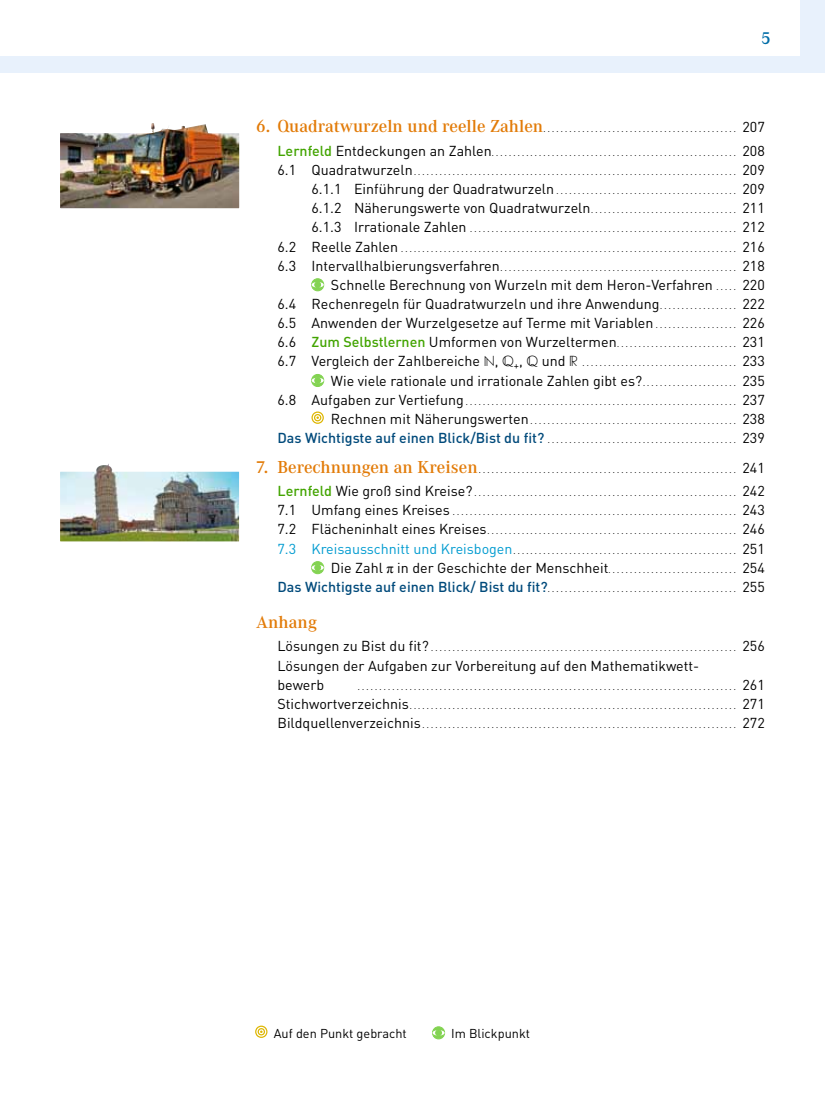
<style>
.page{position:relative;width:825px;height:1106px;background:#fff}
.page>*{position:absolute;margin:0;border:0;box-sizing:border-box;transform-origin:0 0}
.t1{font:18px "Corporate ATOT Dem";color:#e27b08}
.t2{font:18px "Corporate ATOT Dem";color:#006da7}
.t3{font:14.25px/19.2px "DINOT";color:#000;text-align:justify}
.t4{font:12.75px "DINOT";color:#000}
.t5{font:9px/19.2px "Corporate ATOT";color:#000;text-align:justify}
.s1{font-family:"Corporate ATOT Dem";font-size:18px;color:#e27b08}
.s2{font-family:"DINOT";font-size:14.25px}
.s3{font-family:"DINOT";font-weight:500;font-size:14.25px;color:#42a400}
.s4{font-family:"Corporate ATOT";font-size:9px}
.s5{font-weight:500;color:#42a400}
.s6{font-family:"Mathematical Wm Six Bay";font-weight:500;font-size:14.25px}
.s7{font-family:"DINOT";font-size:10.05px}
.s8{font-family:"DINOT";font-weight:500;font-size:14.25px;color:#004a7b}
.s9{font-family:"DINOT";font-size:14.25px;color:#009bd0}
.s10{font-family:"Times New Roman"}
</style>
<div class="page">
<div style="left:0;top:0;width:825px;height:72px;background:#e8f1fc"></div>
<div style="left:0;top:0;width:799px;height:55px;background:#fff"></div>
<div style="left:312px;top:279px;width:12px;height:12px;background:#83d352;border-radius:50%"></div>
<div style="left:311px;top:278px;width:13px;height:13px;border:1px solid #83d352;border-radius:50%"></div>
<svg style="left:312px;top:282px;width:12px;height:5px"></svg>
<svg style="left:315px;top:282px;width:6px;height:6px"></svg>
<div style="left:312px;top:374px;width:12px;height:12px;background:#83d352;border-radius:50%"></div>
<div style="left:311px;top:374px;width:13px;height:13px;border:1px solid #83d352;border-radius:50%"></div>
<svg style="left:312px;top:378px;width:12px;height:5px"></svg>
<svg style="left:315px;top:377px;width:6px;height:6px"></svg>
<svg style="left:311px;top:411px;width:13px;height:13px"></svg>
<svg style="left:312px;top:561px;width:12px;height:12px"></svg>
<div style="left:311px;top:561px;width:13px;height:13px;border:1px solid #83d352;border-radius:50%"></div>
<svg style="left:312px;top:565px;width:12px;height:5px"></svg>
<svg style="left:315px;top:564px;width:6px;height:6px"></svg>
<img style="left:60px;top:123px;width:179px;height:85px">
<img style="left:60px;top:463px;width:179px;height:78px">
<svg style="left:255px;top:1025px;width:12px;height:12px"></svg>
<svg style="left:432px;top:1026px;width:13px;height:12px"></svg>
<div style="left:432px;top:1026px;width:13px;height:13px;border:1px solid #83d352;border-radius:50%"></div>
<svg style="left:432px;top:1030px;width:13px;height:5px"></svg>
<div style="left:435px;top:1029px;width:7px;height:6px;border:1px solid #83d352;border-radius:50%"></div>
<h1 class="t2" style="left:761px;top:28px;width:11px">5</h1>
<p class="t5" style="left:256px;top:120px;width:510px"><span class="s1">6. Quadratwurzeln und reelle Zahlen</span> . . . . . . . . . . . . . . . . . . . . . . . . . . . . . . . . . . . . . . . . . . . . <span class="s2">207</span></p>
<p class="t5" style="left:277px;top:143px;width:489px;text-align:right"><span class="s3">Lernfeld</span> <span class="s2">Entdeckungen an Zahlen</span> . . . . . . . . . . . . . . . . . . . . . . . . . . . . . . . . . . . . . . . . . . . . . . . . . . . . . . . . . <span class="s2">208<br>6.1 Quadratwurzeln</span> . . . . . . . . . . . . . . . . . . . . . . . . . . . . . . . . . . . . . . . . . . . . . . . . . . . . . . . . . . . . . . . . . . . . . . . . . . . <span class="s2">209<br>6.1.1 Einführung der Quadratwurzeln</span> . .......................................... <span class="s2">209</span></p>
<h2 class="t3" style="left:311px;top:198px;width:455px">6.1.2 Näherungswerte von Quadratwurzeln <span class="s4">. . . . . . . . . . . . . . . . . . . . . . . . . . . . . . . . . .</span> 211</h2>
<p class="t5" style="left:277px;top:220px;width:489px;text-indent:34px"><span class="s2">6.1.3 Irrationale Zahlen</span> . . . . . . . . . . . . . . . . . . . . . . . . . . . . . . . . . . . . . . . . . . . . . . . . . . . . . . . . . . . . . . . <span class="s2">212<br>6.2 Reelle Zahlen</span> . .............................................................................. <span class="s2">216<br>6.3 Intervallhalbierungsverfahren</span> . . . . . . . . . . . . . . . . . . . . . . . . . . . . . . . . . . . . . . . . . . . . . . . . . . . . . . . <span class="s2">218</span></p>
<p class="t3" style="left:277px;top:274px;width:489px;text-indent:53px">Schnelle Berechnung von Wurzeln mit dem Heron-Verfahren <span class="s4">. . . . . .</span> 220<br>6.4 Rechenregeln für Quadratwurzeln und ihre Anwendung <span class="s4">. . . . . . . . . . . . . . . . . .</span> 222<br>6.5 Anwenden der Wurzelgesetze auf Terme mit Variablen <span class="s4">. . . . . . . . . . . . . . . . . . . .</span> 226<br>6.6 <span class="s5">Zum Selbstlernen</span> Umformen von Wurzeltermen <span class="s4">. . . . . . . . . . . . . . . . . . . . . . . . . . . .</span> 231</p>
<p class="t5" style="left:277px;top:354px;width:489px"><span class="s2">6.7 Vergleich der Zahlbereiche</span> <span class="s6">N</span><span class="s2">,</span> <span class="s6">Q</span><span class="s7">+</span><span class="s2">,</span> <span class="s6">Q</span> <span class="s2">und</span> <span class="s6">R</span> . .................................... <span class="s2">233</span></p>
<h2 class="t3" style="left:331px;top:370px;width:435px">Wie viele rationale und irrationale Zahlen gibt es? <span class="s4">. . . . . . . . . . . . . . . . . . . . . .</span> 235</h2>
<p class="t5" style="left:277px;top:392px;width:489px;text-align:right"><span class="s2">6.8 Aufgaben zur Vertiefung</span> . . . . . . . . . . . . . . . . . . . . . . . . . . . . . . . . . . . . . . . . . . . . . . . . . . . . . . . . . . . . . . . <span class="s2">237<br>Rechnen mit Näherungswerten</span> . . . . . . . . . . . . . . . . . . . . . . . . . . . . . . . . . . . . . . . . . . . . . . . . <span class="s2">238<br></span><span class="s8">Das Wichtigste auf einen Blick/Bist du fit?</span> . . . . . . . . . . . . . . . . . . . . . . . . . . . . . . . . . . . . . . . . . . . . . <span class="s2">239</span></p>
<p class="t5" style="left:256px;top:460px;width:510px"><span class="s1">7. Berechnungen an Kreisen</span> . . . . . . . . . . . . . . . . . . . . . . . . . . . . . . . . . . . . . . . . . . . . . . . . . . . . . . . . . . . . <span class="s2">241</span></p>
<p class="t5" style="left:277px;top:483px;width:489px"><span class="s3">Lernfeld</span> <span class="s2">Wie groß sind Kreise?</span> . . . . . . . . . . . . . . . . . . . . . . . . . . . . . . . . . . . . . . . . . . . . . . . . . . . . . . . . . . . . . <span class="s2">242<br>7.1 Umfang eines Kreises</span> . .................................................................. <span class="s2">243<br>7.2 Flächeninhalt eines Kreises</span> . . . . . . . . . . . . . . . . . . . . . . . . . . . . . . . . . . . . . . . . . . . . . . . . . . . . . . . . . . <span class="s2">246<br></span><span class="s9">7.3 Kreisausschnitt und Kreisbogen</span> . . . . . . . . . . . . . . . . . . . . . . . . . . . . . . . . . . . . . . . . . . . . . . . . . . . . <span class="s2">251</span></p>
<h2 class="t3" style="left:331px;top:557px;width:435px">Die Zahl <span class="s10">π</span> in der Geschichte der Menschheit <span class="s4">. . . . . . . . . . . . . . . . . . . . . . . . . . . . . .</span> 254</h2>
<p class="t5" style="left:277px;top:579px;width:489px"><span class="s8">Das Wichtigste auf einen Blick/ Bist du fit?</span> . . . . . . . . . . . . . . . . . . . . . . . . . . . . . . . . . . . . . . . . . . . . <span class="s2">255</span></p>
<h1 class="t1" style="left:256px;top:612px;width:62px">Anhang</h1>
<p class="t5" style="left:277px;top:639px;width:489px"><span class="s2">Lösungen zu Bist du fit?</span> . ....................................................................... <span class="s2">256</span></p>
<h2 class="t3" style="left:277px;top:655px;width:423px">Lösungen der Aufgaben zur Vorbereitung auf den Mathematikwett&shy;bewerb</h2>
<p class="t5" style="left:277px;top:677px;width:489px;text-indent:77px">. . . . . . . . . . . . . . . . . . . . . . . . . . . . . . . . . . . . . . . . . . . . . . . . . . . . . . . . . . . . . . . . . . . . . . . . . . . . . . . . . . . . . . . . . <span class="s2">261<br>Stichwortverzeichnis</span> . . . . . . . . . . . . . . . . . . . . . . . . . . . . . . . . . . . . . . . . . . . . . . . . . . . . . . . . . . . . . . . . . . . . . . . . . . . . <span class="s2">271<br>Bildquellenverzeichnis</span> . . . . . . . . . . . . . . . . . . . . . . . . . . . . . . . . . . . . . . . . . . . . . . . . . . . . . . . . . . . . . . . . . . . . . . . . . <span class="s2">272</span></p>
<h3 class="t4" style="left:274px;top:1024px;width:135px">Auf den Punkt gebracht</h3>
<h3 class="t4" style="left:451px;top:1024px;width:80px">Im Blickpunkt</h3>
</div>
